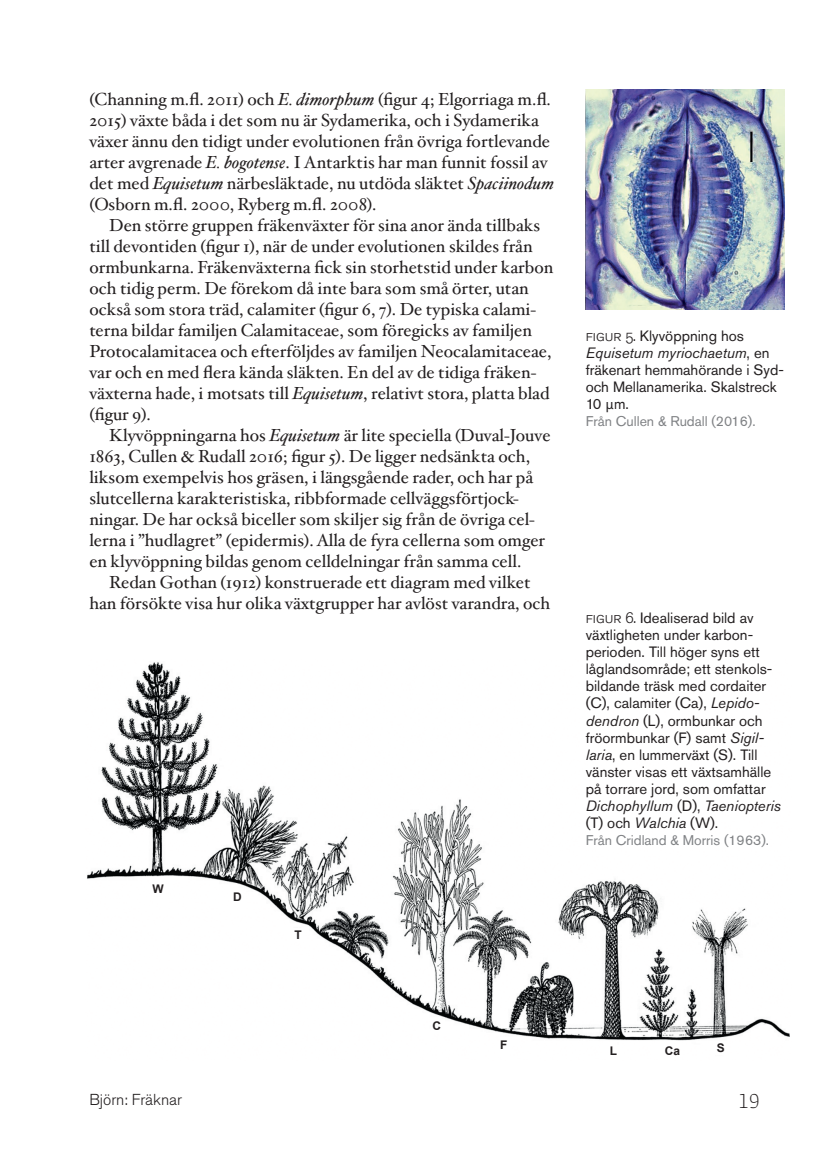
<style>
.page{position:relative;width:834px;height:1166px;background:#fff}
.page>*{position:absolute;margin:0;border:0;box-sizing:border-box;transform-origin:0 0}
.t1{font:300 21px "Massif Pro";color:#231f20}
.Brödtext__indrag{font:17.5px/21px "Hoefler Txt";color:#231f20}
.t2{font:300 15.75px "Akzidenz Grotesk Std";color:#231f20}
.Figurtext_första{font:14.88px/17.2px "Akzidenz Grotesk Std";color:#231f20}
.Figurtext_eng{font:14px "Akzidenz Grotesk Std";color:#808285}
.t3{font:700 11.9px "Arial";color:#231f20}
.s1{font-style:italic}
.s2{font-weight:300;font-size:15.75px}
</style>
<div class="page">
<img style="left:585px;top:89px;width:199px;height:221px">
<img style="left:87px;top:662px;width:703px;height:379px">
<div style="left:431px;top:1019px;width:14px;height:13px;background:#fff"></div>
<div style="left:291px;top:928px;width:14px;height:13px;background:#fff"></div>
<div style="left:229px;top:888px;width:14px;height:14px;background:#fff"></div>
<div style="left:152px;top:882px;width:14px;height:13px;background:#fff"></div>
<p class="Brödtext__indrag" style="left:89px;top:88px;width:466px">(Channing m.fl. 2011) och <span class="s1">E. dimorphum</span> (figur 4; Elgorriaga m.fl.<br>2015) växte båda i det som nu är Sydamerika, och i Sydamerika växer ännu den tidigt under evolutionen från övriga fortlevande arter avgrenade <span class="s1">E. bogotense</span>. I Antarktis har man funnit fossil av det med <span class="s1">Equisetum</span> närbesläktade, nu utdöda släktet <span class="s1">Spaciinodum </span>(Osborn m.fl. 2000, Ryberg m.fl. 2008).</p>
<p class="Brödtext__indrag" style="left:89px;top:214px;width:465px;text-indent:20px">Den större gruppen fräkenväxter för sina anor ända tillbaks till devontiden (figur 1), när de under evolutionen skildes från ormbunkarna. Fräkenväxterna fick sin storhetstid under karbon och tidig perm. De förekom då inte bara som små örter, utan också som stora träd, calamiter (figur 6, 7). De typiska calami&shy;terna bildar familjen Calamitaceae, som föregicks av familjen Protocalamitacea och efterföljdes av familjen Neocalamitaceae, var och en med flera kända släkten. En del av de tidiga fräken&shy;växterna hade, i motsats till <span class="s1">Equisetum</span>, relativt stora, platta blad (figur 9).</p>
<p class="Brödtext__indrag" style="left:89px;top:424px;width:462px;text-indent:20px">Klyvöppningarna hos <span class="s1">Equisetum</span> är lite speciella (Duval-Jouve 1863, Cullen &amp; Rudall 2016; figur 5). De ligger nedsänkta och, liksom exempelvis hos gräsen, i längsgående rader, och har på slutcellerna karakteristiska, ribbformade cellväggsförtjock&shy;ningar. De har också biceller som skiljer sig från de övriga cel&shy;lerna i ”hudlagret” (epidermis). Alla de fyra cellerna som omger en klyvöppning bildas genom celldelningar från samma cell.</p>
<p class="Brödtext__indrag" style="left:89px;top:571px;width:462px;text-align:center">Redan Gothan (1912) konstruerade ett diagram med vilket<br>han försökte visa hur olika växtgrupper har avlöst varandra, och</p>
<p class="t3" style="left:152px;top:881px;width:13px">W</p>
<p class="t3" style="left:233px;top:888px;width:10px">D</p>
<p class="t3" style="left:294px;top:926px;width:9px">T</p>
<p class="Figurtext_första" style="left:585px;top:327px;width:198px"><span class="s2">figur 5.</span> Klyvöppning hos<br><span class="s1">Equisetum myriochaetum</span>, en fräkenart hemmahörande i Syd&shy;och Mellanamerika. Skalstreck<br>10 μm.</p>
<p class="Figurtext_eng" style="left:585px;top:412px;width:171px">Från Cullen &amp; Rudall (2016).</p>
<p class="Figurtext_första" style="left:585px;top:609px;width:196px"><span class="s2">figur 6.</span> Idealiserad bild av växtligheten under karbon&shy;perioden. Till höger syns ett låglandsområde; ett stenkols&shy;bildande träsk med cordaiter (C), calamiter (Ca), <span class="s1">Lepido&shy;dendron</span> (L), ormbunkar och fröormbunkar (F) samt <span class="s1">Sigil&shy;laria</span>, en lummerväxt (S). Till vänster visas ett växtsamhälle på torrare jord, som omfattar<br><span class="s1">Dichophyllum</span> (D), <span class="s1">Taeniopteris </span>(T) och <span class="s1">Walchia</span> (W).</p>
<p class="Figurtext_eng" style="left:585px;top:831px;width:185px">Från Cridland &amp; Morris (1963).</p>
<p class="t3" style="left:432px;top:1017px;width:10px">C</p>
<p class="t3" style="left:500px;top:1036px;width:9px">F</p>
<p class="t3" style="left:609px;top:1043px;width:9px">L</p>
<p class="t3" style="left:664px;top:1043px;width:17px">Ca</p>
<p class="t3" style="left:716px;top:1040px;width:9px">S</p>
<p class="t2" style="left:89px;top:1090px;width:94px">Björn: Fräknar</p>
<p class="t1" style="left:738px;top:1087px;width:22px">19</p>
</div>
